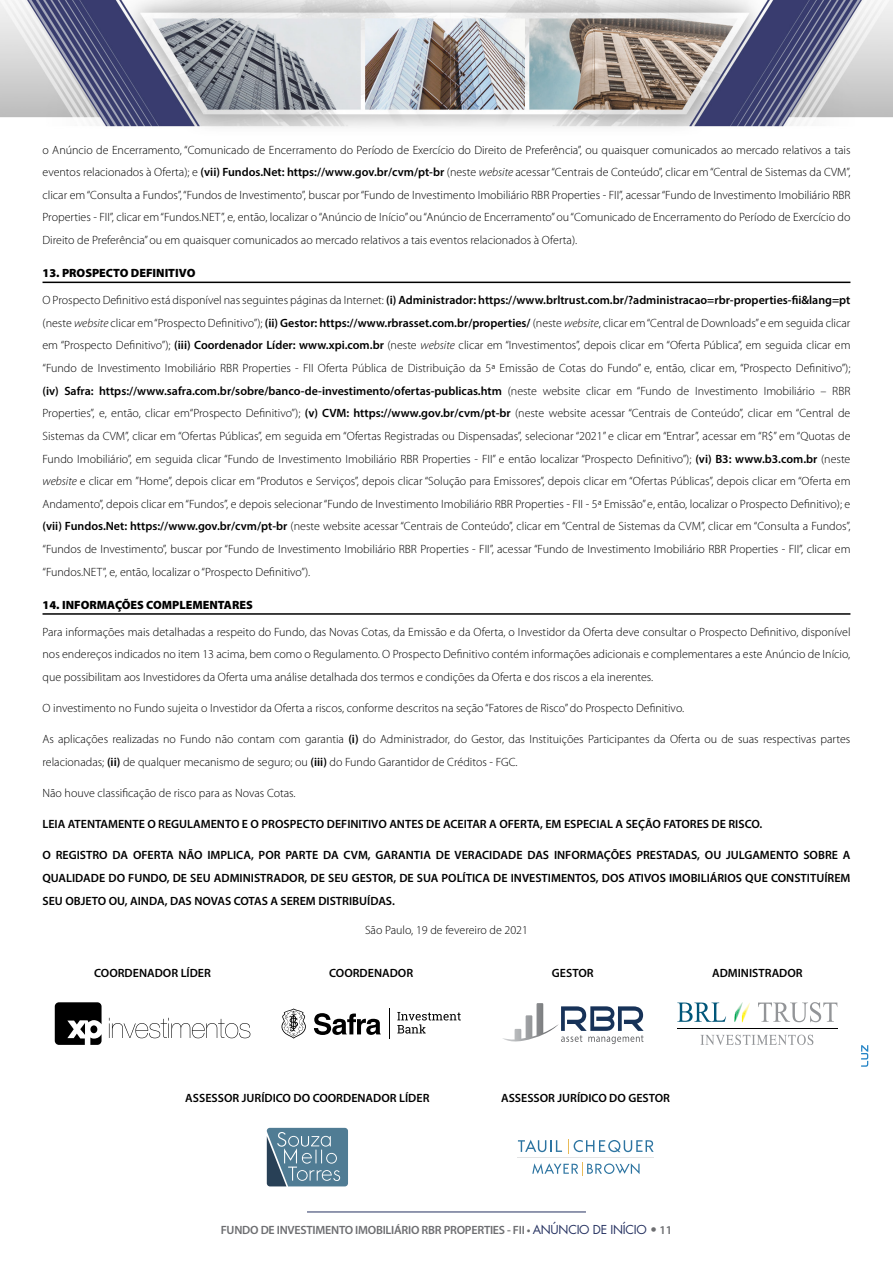
<style>
.page{position:relative;width:893px;height:1263px;background:#fff}
.page>*{position:absolute;margin:0;border:0;box-sizing:border-box;transform-origin:0 0}
.t1{font:300 12px/22.6px "Myriad Pro";color:#000;text-align:justify}
.t2{font:600 12px/22.6px "Myriad Pro";color:#000;text-align:justify}
.t3{font:600 12px "Myriad Pro";letter-spacing:-.02em;color:#6d6e71}
.t4{font:900 12px "Myriad Pro";color:#000}
.s1{font-weight:600}
.s2{font-style:italic}
.s3{font-family:"Futura";font-weight:400;color:#263261}
.s4{font-family:"Futura";font-weight:400}
</style>
<div class="page">
<img style="left:0;top:0;width:893px;height:1212px">
<hr style="left:307px;top:1212px;width:279px;height:1px;background:#263261">
<hr style="left:43px;top:282px;width:807px;height:1px;background:#000">
<hr style="left:43px;top:613px;width:807px;height:2px;background:#000">
<svg style="left:55px;top:1002px;width:47px;height:43px"></svg>
<div style="left:90px;top:1025px;width:7px;height:8px;background:#000;border-radius:50%"></div>
<svg style="left:109px;top:1018px;width:141px;height:20px"></svg>
<svg style="left:281px;top:1008px;width:25px;height:30px"></svg>
<hr style="left:389px;top:1009px;width:1px;height:30px;background:#000">
<svg style="left:314px;top:1013px;width:67px;height:22px"></svg>
<svg style="left:397px;top:1012px;width:64px;height:21px"></svg>
<svg style="left:502px;top:1003px;width:142px;height:41px"></svg>
<svg style="left:677px;top:1002px;width:49px;height:20px"></svg>
<svg style="left:758px;top:1002px;width:79px;height:20px"></svg>
<hr style="left:677px;top:1028px;width:160px;height:1px;background:#000">
<svg style="left:700px;top:1035px;width:113px;height:10px"></svg>
<svg style="left:734px;top:1002px;width:16px;height:20px"></svg>
<svg style="left:267px;top:1128px;width:81px;height:58px;background:#5f8499"></svg>
<svg style="left:518px;top:1140px;width:44px;height:12px"></svg>
<svg style="left:568px;top:1139px;width:86px;height:15px"></svg>
<svg style="left:532px;top:1162px;width:108px;height:13px"></svg>
<hr style="left:517px;top:1157px;width:137px;height:1px;background:#e2e3e4">
<svg style="left:861px;top:1045px;width:7px;height:22px"></svg>
<p class="t1" style="left:43px;top:138px;width:809px">o Anúncio de Encerramento, “Comunicado de Encerramento do Período de Exercício do Direito de Preferência”, ou quaisquer comunicados ao mercado relativos a tais eventos relacionados à Oferta); e <span class="s1">(vii) Fundos.Net: https://www.gov.br/cvm/pt-br</span> (neste <span class="s2">website</span> acessar “Centrais de Conteúdo”, clicar em “Central de Sistemas da CVM”, clicar em “Consulta a Fundos”, “Fundos de Investimento”, buscar por “Fundo de Investimento Imobiliário RBR Properties - FII”, acessar “Fundo de Investimento Imobiliário RBR Properties - FII”, clicar em “Fundos.NET”, e, então, localizar o “Anúncio de Início” ou “Anúncio de Encerramento” ou “Comunicado de Encerramento do Período de Exercício do Direito de Preferência” ou em quaisquer comunicados ao mercado relativos a tais eventos relacionados à Oferta).</p>
<p class="t4" style="left:43px;top:266px;width:154px">13. PROSPECTO DEFINITIVO</p>
<p class="t1" style="left:43px;top:289px;width:809px">O Prospecto Definitivo está disponível nas seguintes páginas da Internet: <span class="s1">(i) Administrador: https://www.brltrust.com.br/?administracao=rbr-properties-fii&amp;lang=pt </span>(neste <span class="s2">website</span> clicar em “Prospecto Definitivo”); <span class="s1">(ii) Gestor: https://www.rbrasset.com.br/properties/</span> (neste <span class="s2">website</span>, clicar em “Central de Downloads” e em seguida clicar em “Prospecto Definitivo”); <span class="s1">(iii) Coordenador Líder: www.xpi.com.br</span> (neste <span class="s2">website</span> clicar em “Investimentos”, depois clicar em “Oferta Pública”, em seguida clicar em “Fundo de Investimento Imobiliário RBR Properties - FII Oferta Pública de Distribuição da 5ª Emissão de Cotas do Fundo” e, então, clicar em, “Prospecto Definitivo”); <span class="s1">(iv) Safra: https://www.safra.com.br/sobre/banco-de-investimento/ofertas-publicas.htm</span> (neste website clicar em “Fundo de Investimento Imobiliário – RBR Properties”, e, então, clicar em“Prospecto Definitivo”); <span class="s1">(v) CVM: https://www.gov.br/cvm/pt-br</span> (neste website acessar “Centrais de Conteúdo”, clicar em “Central de Sistemas da CVM”, clicar em “Ofertas Públicas”, em seguida em “Ofertas Registradas ou Dispensadas”, selecionar “2021” e clicar em “Entrar”, acessar em “R$” em “Quotas de Fundo Imobiliário”, em seguida clicar “Fundo de Investimento Imobiliário RBR Properties - FII” e então localizar “Prospecto Definitivo”); <span class="s1">(vi) B3: www.b3.com.br</span> (neste <span class="s2">website</span> e clicar em ”Home”, depois clicar em “Produtos e Serviços”, depois clicar “Solução para Emissores”, depois clicar em “Ofertas Públicas”, depois clicar em “Oferta em Andamento”, depois clicar em “Fundos”, e depois selecionar “Fundo de Investimento Imobiliário RBR Properties - FII - 5ª Emissão” e, então, localizar o Prospecto Definitivo); e <span class="s1">(vii) Fundos.Net: https://www.gov.br/cvm/pt-br</span> (neste website acessar “Centrais de Conteúdo”, clicar em “Central de Sistemas da CVM”, clicar em “Consulta a Fundos”, “Fundos de Investimento”, buscar por “Fundo de Investimento Imobiliário RBR Properties - FII”, acessar “Fundo de Investimento Imobiliário RBR Properties - FII”, clicar em “Fundos.NET”, e, então, localizar o “Prospecto Definitivo”).</p>
<p class="t4" style="left:43px;top:598px;width:212px">14. INFORMAÇÕES COMPLEMENTARES</p>
<p class="t1" style="left:43px;top:621px;width:809px">Para informações mais detalhadas a respeito do Fundo, das Novas Cotas, da Emissão e da Oferta, o Investidor da Oferta deve consultar o Prospecto Definitivo, disponível nos endereços indicados no item 13 acima, bem como o Regulamento. O Prospecto Definitivo contém informações adicionais e complementares a este Anúncio de Início, que possibilitam aos Investidores da Oferta uma análise detalhada dos termos e condições da Oferta e dos riscos a ela inerentes.</p>
<p class="t1" style="left:43px;top:697px;width:643px">O investimento no Fundo sujeita o Investidor da Oferta a riscos, conforme descritos na seção “Fatores de Risco” do Prospecto Definitivo.</p>
<p class="t1" style="left:43px;top:728px;width:809px">As aplicações realizadas no Fundo não contam com garantia <span class="s1">(i)</span> do Administrador, do Gestor, das Instituições Participantes da Oferta ou de suas respectivas partes relacionadas; <span class="s1">(ii)</span> de qualquer mecanismo de seguro; ou <span class="s1">(iii)</span> do Fundo Garantidor de Créditos - FGC.</p>
<p class="t1" style="left:43px;top:782px;width:255px">Não houve classificação de risco para as Novas Cotas.</p>
<p class="t2" style="left:43px;top:812px;width:721px">LEIA ATENTAMENTE O REGULAMENTO E O PROSPECTO DEFINITIVO ANTES DE ACEITAR A OFERTA, EM ESPECIAL A SEÇÃO FATORES DE RISCO.</p>
<p class="t2" style="left:43px;top:844px;width:809px">O REGISTRO DA OFERTA NÃO IMPLICA, POR PARTE DA CVM, GARANTIA DE VERACIDADE DAS INFORMAÇÕES PRESTADAS, OU JULGAMENTO SOBRE A QUALIDADE DO FUNDO, DE SEU ADMINISTRADOR, DE SEU GESTOR, DE SUA POLÍTICA DE INVESTIMENTOS, DOS ATIVOS IMOBILIÁRIOS QUE CONSTITUÍREM SEU OBJETO OU, AINDA, DAS NOVAS COTAS A SEREM DISTRIBUÍDAS.</p>
<p class="t1" style="left:365px;top:919px;width:164px">São Paulo, 19 de fevereiro de 2021</p>
<p class="t2" style="left:94px;top:961px;width:118px">COORDENADOR LÍDER</p>
<p class="t2" style="left:329px;top:961px;width:86px">COORDENADOR</p>
<p class="t2" style="left:552px;top:961px;width:43px">GESTOR</p>
<p class="t2" style="left:712px;top:961px;width:92px">ADMINISTRADOR</p>
<p class="t2" style="left:185px;top:1087px;width:246px">ASSESSOR JURÍDICO DO COORDENADOR LÍDER</p>
<p class="t2" style="left:501px;top:1087px;width:170px">ASSESSOR JURÍDICO DO GESTOR</p>
<p class="t3" style="left:221px;top:1222px;width:453px">FUNDO DE INVESTIMENTO IMOBILIÁRIO RBR PROPERTIES - FII • <span class="s3">ANÚNCIO DE INÍCIO</span> <span class="s4">•</span> 11</p>
</div>
